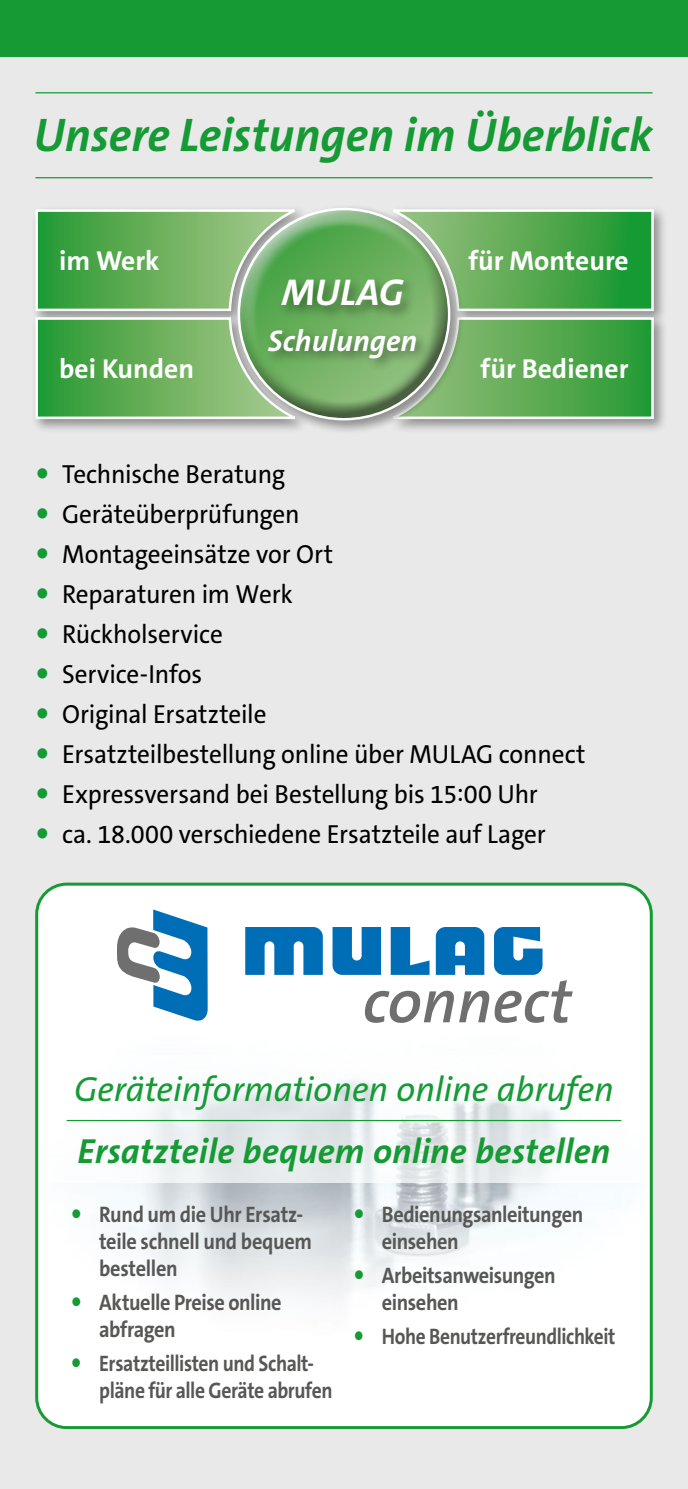
<style>
.page{position:relative;width:688px;height:1489px;background:#fff}
.page>*{position:absolute;margin:0;border:0;box-sizing:border-box;transform-origin:0 0}
.t1{font:italic 600 62.25px "The Sans Os F";color:#706f6f}
.t2{font:italic 700 47.5px "The Sans C5";color:#159a34}
.t3{font:italic 700 37.5px "The Sans C5";letter-spacing:.005em;color:#fff}
.t4{font:italic 35px "The Sans C5";letter-spacing:-.005em;color:#159a34}
.t5{font:italic 700 35px "The Sans C5";letter-spacing:.005em;color:#159a34}
.t6{font:italic 700 30px "The Sans C5";color:#fff}
.t7{font:700 27.5px "The Sans C5";color:#fff}
.t8{font:26.25px/40px "The Sans C5";letter-spacing:-.005em;color:#000;scale:.96 1}
.t9{font:700 22.5px/27px "The Sans C5";letter-spacing:-.02em;color:#575756;scale:.9 1}
.t10{font:700 22.5px/27px "The Sans C5";letter-spacing:-.02em;color:#575756;scale:.87 1}
.t11{font:700 22.5px "The Sans C5";letter-spacing:-.02em;color:#575756;scale:.86 1}
</style>
<div class="page">
<div style="left:0;top:0;width:687px;height:1488px;background:#e9e9e9"></div>
<div style="left:389px;top:205px;width:279px;height:121px;background:#000;opacity:.39"></div>
<div style="left:389px;top:313px;width:278px;height:121px;background:#000;opacity:.39"></div>
<svg style="left:465px;top:208px;width:189px;height:212px;background:#5aab5a"></svg>
<div style="left:31px;top:313px;width:277px;height:121px;background:#000;opacity:.39"></div>
<svg style="left:34px;top:209px;width:199px;height:211px;background:#6ab163"></svg>
<div style="left:0;top:0;width:687px;height:57px;background:#159a34"></div>
<div style="left:233px;top:204px;width:232px;height:231px;background:#000;opacity:.39"></div>
<hr style="left:35px;top:177px;width:617px;height:1px;background:#159a34">
<hr style="left:35px;top:92px;width:617px;height:1px;background:#159a34">
<div style="left:37px;top:884px;width:614px;height:543px;background:#fff;border-radius:30px"></div>
<img style="left:99px;top:1182px;width:458px;height:120px">
<svg style="left:390px;top:927px;width:39px;height:47px"></svg>
<svg style="left:332px;top:927px;width:49px;height:47px;background:#2784c2"></svg>
<svg style="left:245px;top:927px;width:78px;height:47px"></svg>
<svg style="left:494px;top:927px;width:48px;height:47px"></svg>
<svg style="left:435px;top:927px;width:49px;height:47px;background:#2080c0"></svg>
<svg style="left:117px;top:909px;width:90px;height:112px"></svg>
<svg style="left:66px;top:1080px;width:556px;height:102px"></svg>
<hr style="left:67px;top:1119px;width:554px;height:2px;background:#159a34">
<div style="left:35px;top:882px;width:617px;height:546px;border:3px solid #159a34;border-radius:30px"></div>
<svg style="left:355px;top:1209px;width:8px;height:9px"></svg>
<svg style="left:355px;top:1270px;width:8px;height:9px"></svg>
<h2 class="t2" style="left:34px;top:104px;width:620px">Unsere Leistungen im Überblick</h2>
<p class="t7" style="left:59px;top:243px;width:102px">im Werk</p>
<p class="t7" style="left:468px;top:243px;width:162px">für Monteure</p>
<h3 class="t3" style="left:282px;top:269px;width:123px">MULAG</h3>
<p class="t6" style="left:268px;top:321px;width:151px">Schulungen</p>
<p class="t7" style="left:59px;top:351px;width:136px">bei Kunden</p>
<p class="t7" style="left:480px;top:351px;width:149px">für Bediener</p>
<p class="t8" style="left:62px;top:454px;width:546px">Technische Beratung<br>Geräteüberprüfungen<br>Montageeinsätze vor Ort<br>Reparaturen im Werk<br>Rückholservice<br>Service-Infos<br>Original Ersatzteile<br>Ersatzteilbestellung online über MULAG connect<br>Expressversand bei Bestellung bis 15:00 Uhr<br>ca. 18.000 verschiedene Ersatzteile auf Lager</p>
<h1 class="t1" style="left:362px;top:961px;width:210px">connect</h1>
<h3 class="t4" style="left:74px;top:1066px;width:541px">Geräteinformationen online abrufen</h3>
<h3 class="t5" style="left:77px;top:1128px;width:534px">Ersatzteile bequem online bestellen</h3>
<p class="t9" style="left:99px;top:1200px;width:238px">Rund um die Uhr Ersatz&shy;teile schnell und bequem bestellen</p>
<p class="t9" style="left:99px;top:1288px;width:204px">Aktuelle Preise online abfragen</p>
<p class="t10" style="left:99px;top:1350px;width:270px">Ersatzteillisten und Schalt&shy;pläne für alle Geräte abrufen</p>
<p class="t9" style="left:382px;top:1200px;width:225px">Bedienungsanleitungen einsehen</p>
<p class="t9" style="left:382px;top:1261px;width:195px">Arbeitsanweisungen einsehen</p>
<p class="t11" style="left:382px;top:1321px;width:273px">Hohe Benutzerfreundlichkeit</p>
</div>
